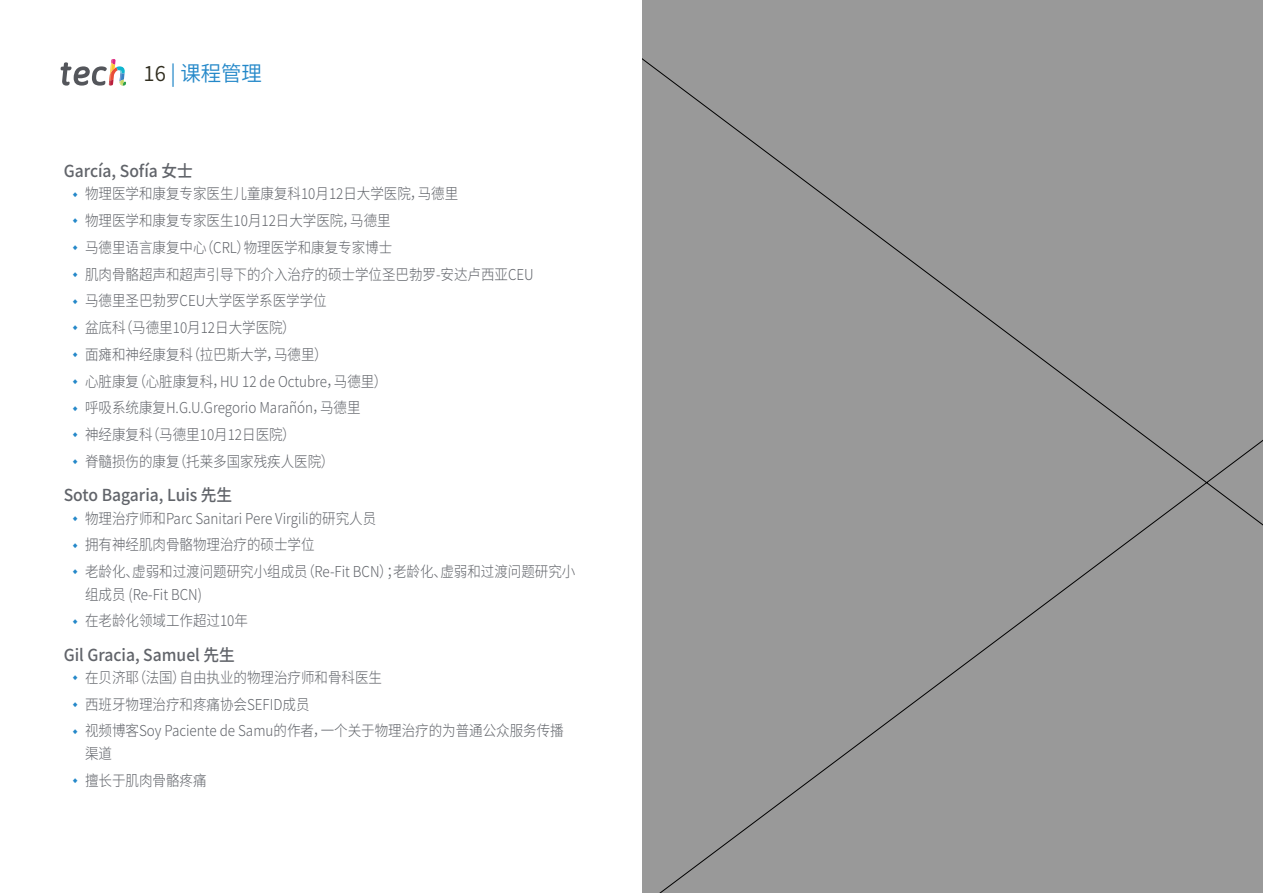
<style>
.page{position:relative;width:1263px;height:893px;background:#fff}
.page>*{position:absolute;margin:0;border:0;box-sizing:border-box;transform-origin:0 0}
.t1{font:21px "Source Han Sans CN";color:#2488c9}
.t2{font:500 16.5px "Source Han Sans CN";color:#61646a;scale:.95 1}
.t3{font:300 15px/26.7px "Source Han Sans CN";color:#61646a;scale:.9 1}
.s1{color:#312e20}
</style>
<div class="page">
<svg style="left:61px;top:59px;width:65px;height:27px"></svg>
<div style="left:642px;top:0;width:621px;height:893px;background:#999"></div>
<h1 class="t1" style="left:144px;top:61px;width:120px"><span class="s1">16</span> | 课程管理</h1>
<p class="t2" style="left:64px;top:162px;width:137px">García, Sofía 女士</p>
<p class="t3" style="left:85px;top:181px;width:500px">物理医学和康复专家医生儿童康复科10月12日大学医院，马德里<br>物理医学和康复专家医生10月12日大学医院，马德里<br>马德里语言康复中心（CRL）物理医学和康复专家博士<br>肌肉骨骼超声和超声引导下的介入治疗的硕士学位圣巴勃罗-安达卢西亚CEU马德里圣巴勃罗CEU大学医学系医学学位<br>盆底科（马德里10月12日大学医院）<br>面瘫和神经康复科（拉巴斯大学，马德里）<br>心脏康复（心脏康复科，HU 12 de Octubre，马德里）<br>呼吸系统康复H.G.U.Gregorio Marañón，马德里<br>神经康复科（马德里10月12日医院）<br>脊髓损伤的康复（托莱多国家残疾人医院）</p>
<p class="t2" style="left:64px;top:486px;width:179px">Soto Bagaria, Luis 先生</p>
<p class="t3" style="left:85px;top:505px;width:546px">物理治疗师和Parc Sanitari Pere Virgili的研究人员<br>拥有神经肌肉骨骼物理治疗的硕士学位<br>老龄化、虚弱和过渡问题研究小组成员（Re-Fit BCN）；老龄化、虚弱和过渡问题研究小</p>
<p class="t3" style="left:85px;top:581px;width:183px">组成员 (Re-Fit BCN)<br>在老龄化领域工作超过10年</p>
<p class="t2" style="left:64px;top:645px;width:181px">Gil Gracia, Samuel 先生</p>
<p class="t3" style="left:85px;top:664px;width:533px">在贝济耶（法国）自由执业的物理治疗师和骨科医生<br>西班牙物理治疗和疼痛协会SEFID成员<br>视频博客Soy Paciente de Samu的作者，一个关于物理治疗的为普通公众服务传播</p>
<p class="t3" style="left:85px;top:740px;width:136px">渠道<br>擅长于肌肉骨骼疼痛</p>
</div>
